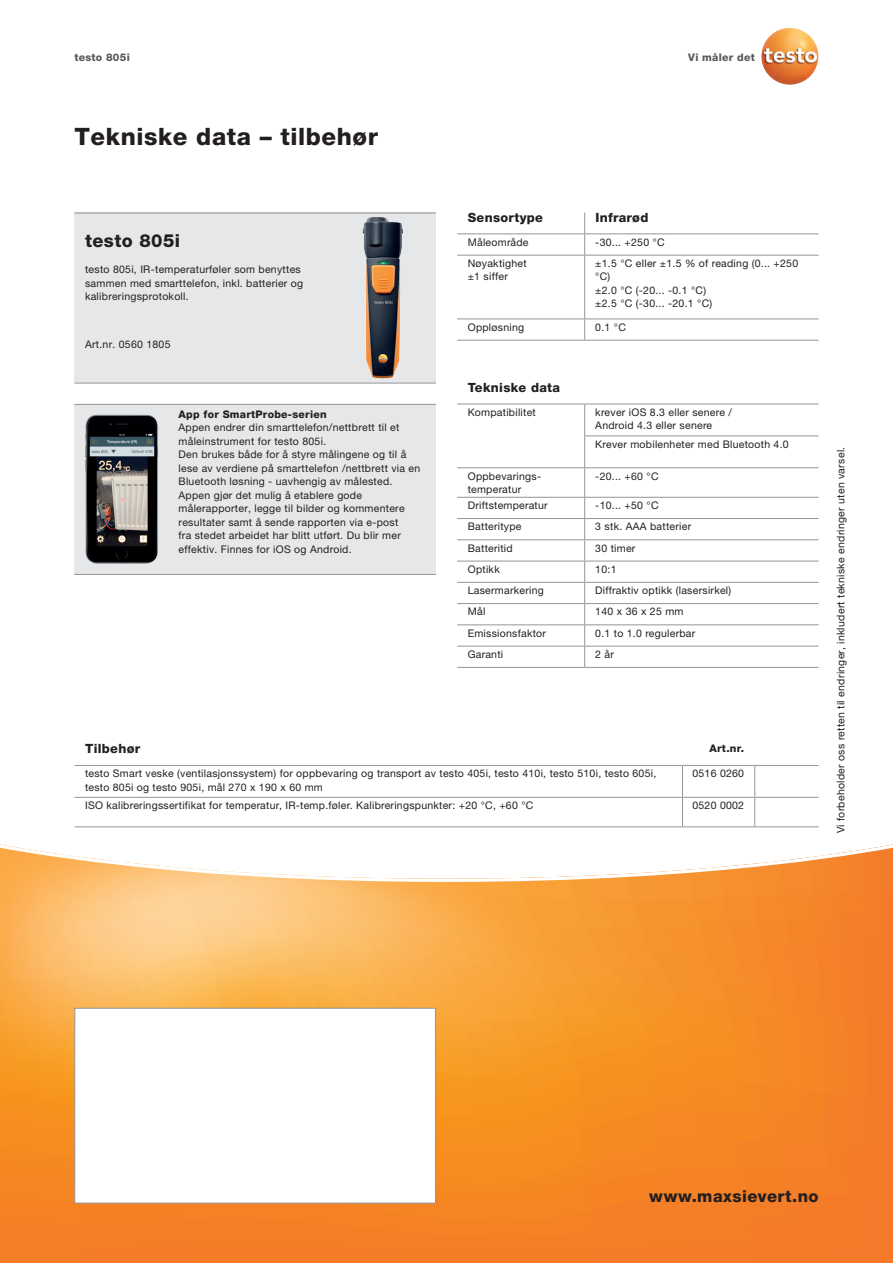
<style>
.page{position:relative;width:893px;height:1263px;background:#fff}
.page>*{position:absolute;margin:0;border:0;box-sizing:border-box;transform-origin:0 0}
.t1{font:800 24px "Helvetica Neue LTW1 G";letter-spacing:.025em;color:#231f20}
.t2{font:800 18px "Helvetica Neue LTW1 G";letter-spacing:.025em;color:#231f20}
.t3{font:800 16.5px "Helvetica Neue LTW1 G";letter-spacing:.025em;color:#231f20}
.t4{font:800 12.75px "Helvetica Neue LTW1 G";letter-spacing:.025em;color:#231f20}
.t5{font:10.5px/13.5px "Helvetica Neue LTW1 G";letter-spacing:.025em;color:#231f20}
.t6{font:800 10.5px "Helvetica Neue LTW1 G";letter-spacing:.025em;color:#231f20}
.t7{font:800 10.5px "Helvetica Neue LTW1 G";letter-spacing:.025em;color:#57585a}
</style>
<div class="page">
<img style="left:761px;top:28px;width:57px;height:57px">
<svg style="left:0;top:844px;width:893px;height:419px;background:#f79e46"></svg>
<div style="left:74px;top:1008px;width:362px;height:195px;background:#fff;border:1px solid #939598"></div>
<div style="left:74px;top:404px;width:362px;height:170px;background:#e6e7e9"></div>
<div style="left:74px;top:213px;width:362px;height:170px;background:#e6e7e9"></div>
<hr style="left:74px;top:213px;width:362px;height:1px;background:#939598">
<hr style="left:74px;top:383px;width:362px;height:1px;background:#939598">
<img style="left:362px;top:217px;width:41px;height:161px">
<hr style="left:74px;top:404px;width:362px;height:1px;background:#939598">
<hr style="left:74px;top:574px;width:362px;height:1px;background:#939598">
<img style="left:85px;top:414px;width:73px;height:149px">
<svg style="left:584px;top:213px;width:1px;height:42px"></svg>
<hr style="left:584px;top:255px;width:1px;height:64px;background:#939598">
<svg style="left:584px;top:320px;width:1px;height:20px"></svg>
<hr style="left:457px;top:404px;width:128px;height:1px;background:#939598">
<hr style="left:585px;top:404px;width:234px;height:1px;background:#939598">
<hr style="left:584px;top:404px;width:1px;height:31px;background:#939598">
<hr style="left:584px;top:435px;width:235px;height:1px;background:#939598">
<hr style="left:584px;top:436px;width:1px;height:31px;background:#939598">
<hr style="left:457px;top:467px;width:128px;height:1px;background:#939598">
<hr style="left:585px;top:467px;width:234px;height:1px;background:#939598">
<hr style="left:457px;top:497px;width:128px;height:1px;background:#939598">
<hr style="left:585px;top:497px;width:234px;height:1px;background:#939598">
<hr style="left:457px;top:518px;width:128px;height:1px;background:#939598">
<hr style="left:585px;top:518px;width:234px;height:1px;background:#939598">
<hr style="left:457px;top:539px;width:128px;height:1px;background:#939598">
<hr style="left:585px;top:539px;width:234px;height:1px;background:#939598">
<hr style="left:457px;top:561px;width:128px;height:1px;background:#939598">
<hr style="left:585px;top:561px;width:234px;height:1px;background:#939598">
<hr style="left:457px;top:582px;width:128px;height:1px;background:#939598">
<hr style="left:585px;top:582px;width:234px;height:1px;background:#939598">
<hr style="left:457px;top:603px;width:128px;height:1px;background:#939598">
<hr style="left:585px;top:603px;width:234px;height:1px;background:#939598">
<hr style="left:457px;top:624px;width:128px;height:1px;background:#939598">
<hr style="left:585px;top:624px;width:234px;height:1px;background:#939598">
<hr style="left:457px;top:646px;width:128px;height:1px;background:#939598">
<hr style="left:585px;top:646px;width:234px;height:1px;background:#939598">
<svg style="left:584px;top:468px;width:1px;height:199px"></svg>
<hr style="left:457px;top:667px;width:128px;height:1px;background:#939598">
<hr style="left:585px;top:667px;width:234px;height:1px;background:#939598">
<hr style="left:457px;top:233px;width:128px;height:1px;background:#939598">
<hr style="left:585px;top:233px;width:234px;height:1px;background:#939598">
<hr style="left:457px;top:255px;width:128px;height:1px;background:#939598">
<hr style="left:585px;top:255px;width:234px;height:1px;background:#939598">
<hr style="left:457px;top:319px;width:128px;height:1px;background:#939598">
<hr style="left:585px;top:319px;width:234px;height:1px;background:#939598">
<hr style="left:457px;top:340px;width:128px;height:1px;background:#939598">
<hr style="left:585px;top:340px;width:234px;height:1px;background:#939598">
<hr style="left:74px;top:765px;width:608px;height:1px;background:#939598">
<hr style="left:682px;top:765px;width:73px;height:1px;background:#939598">
<hr style="left:682px;top:766px;width:1px;height:31px;background:#939598">
<hr style="left:755px;top:765px;width:64px;height:1px;background:#939598">
<hr style="left:754px;top:766px;width:1px;height:31px;background:#939598">
<hr style="left:74px;top:797px;width:608px;height:1px;background:#939598">
<hr style="left:682px;top:797px;width:73px;height:1px;background:#939598">
<svg style="left:682px;top:798px;width:1px;height:28px"></svg>
<hr style="left:755px;top:797px;width:64px;height:1px;background:#939598">
<svg style="left:754px;top:798px;width:1px;height:28px"></svg>
<hr style="left:74px;top:826px;width:608px;height:1px;background:#939598">
<hr style="left:682px;top:826px;width:73px;height:1px;background:#939598">
<hr style="left:755px;top:826px;width:64px;height:1px;background:#939598">
<p class="t7" style="left:74px;top:51px;width:57px">testo 805i</p>
<p class="t7" style="left:688px;top:51px;width:68px">Vi måler det</p>
<h1 class="t1" style="left:74px;top:122px;width:305px">Tekniske data – tilbehør</h1>
<h2 class="t2" style="left:85px;top:230px;width:97px">testo 805i</h2>
<p class="t5" style="left:85px;top:263px;width:220px">testo 805i, IR-temperaturføler som benyttes sammen med smarttelefon, inkl. batterier og kalibreringsprotokoll.</p>
<p class="t5" style="left:85px;top:337px;width:87px">Art.nr. 0560 1805</p>
<p class="t6" style="left:179px;top:408px;width:150px">App for SmartProbe-serien</p>
<p class="t5" style="left:179px;top:421px;width:243px">Appen endrer din smarttelefon/nettbrett til et måleinstrument for testo 805i.<br>Den brukes både for å styre målingene og til å lese av verdiene på smarttelefon /nettbrett via en Bluetooth løsning - uavhengig av målested.<br>Appen gjør det mulig å etablere gode målerapporter, legge til bilder og kommentere resultater samt å sende rapporten via e-post<br>fra stedet arbeidet har blitt utført. Du blir mer effektiv. Finnes for iOS og Android.</p>
<p class="t4" style="left:468px;top:210px;width:77px">Sensortype</p>
<p class="t4" style="left:595px;top:210px;width:55px">Infrarød</p>
<p class="t5" style="left:468px;top:235px;width:62px">Måleområde</p>
<p class="t5" style="left:595px;top:235px;width:71px">-30... +250 °C</p>
<p class="t5" style="left:468px;top:256px;width:61px">Nøyaktighet ±1 siffer</p>
<p class="t5" style="left:595px;top:256px;width:204px">±1.5 °C eller ±1.5 % of reading (0... +250 °C)<br>±2.0 °C (-20... -0.1 °C)<br>±2.5 °C (-30... -20.1 °C)</p>
<p class="t5" style="left:468px;top:320px;width:58px">Oppløsning</p>
<p class="t5" style="left:595px;top:320px;width:32px">0.1 °C</p>
<p class="t4" style="left:468px;top:380px;width:94px">Tekniske data</p>
<p class="t5" style="left:468px;top:405px;width:70px">Kompatibilitet</p>
<p class="t5" style="left:595px;top:405px;width:138px">krever iOS 8.3 eller senere /<br>Android 4.3 eller senere</p>
<p class="t5" style="left:595px;top:437px;width:195px">Krever mobilenheter med Bluetooth 4.0</p>
<p class="t5" style="left:468px;top:469px;width:75px">Oppbevarings&shy;temperatur</p>
<p class="t5" style="left:595px;top:469px;width:65px">-20... +60 °C</p>
<p class="t5" style="left:468px;top:498px;width:81px">Driftstemperatur</p>
<p class="t5" style="left:595px;top:498px;width:65px">-10... +50 °C</p>
<p class="t5" style="left:468px;top:520px;width:55px">Batteritype</p>
<p class="t5" style="left:595px;top:520px;width:97px">3 stk. AAA batterier</p>
<p class="t5" style="left:468px;top:541px;width:47px">Batteritid</p>
<p class="t5" style="left:595px;top:541px;width:42px">30 timer</p>
<p class="t5" style="left:468px;top:562px;width:34px">Optikk</p>
<p class="t5" style="left:595px;top:562px;width:23px">10:1</p>
<p class="t5" style="left:468px;top:583px;width:78px">Lasermarkering</p>
<p class="t5" style="left:595px;top:583px;width:137px">Diffraktiv optikk (lasersirkel)</p>
<p class="t5" style="left:468px;top:605px;width:19px">Mål</p>
<p class="t5" style="left:595px;top:605px;width:90px">140 x 36 x 25 mm</p>
<p class="t5" style="left:468px;top:626px;width:80px">Emissionsfaktor</p>
<p class="t5" style="left:595px;top:626px;width:102px">0.1 to 1.0 regulerbar</p>
<p class="t5" style="left:468px;top:647px;width:37px">Garanti</p>
<p class="t5" style="left:595px;top:647px;width:20px">2 år</p>
<p class="t4" style="left:85px;top:741px;width:57px">Tilbehør</p>
<p class="t6" style="left:709px;top:742px;width:36px">Art.nr.</p>
<p class="t5" style="left:85px;top:767px;width:573px">testo Smart veske (ventilasjonssystem) for oppbevaring og transport av testo 405i, testo 410i, testo 510i, testo 605i, testo 805i og testo 905i, mål 270 x 190 x 60 mm</p>
<p class="t5" style="left:692px;top:767px;width:53px">0516 0260</p>
<p class="t5" style="left:85px;top:798px;width:450px">ISO kalibreringssertifikat for temperatur, IR-temp.føler. Kalibreringspunkter: +20 °C, +60 °C</p>
<p class="t5" style="left:692px;top:798px;width:53px">0520 0002</p>
<p class="t5" style="left:834px;top:833px;width:388px;rotate:-90deg">Vi forbeholder oss retten til endringer, inkludert tekniske endringer uten varsel.</p>
<h3 class="t3" style="left:649px;top:1187px;width:171px">www.maxsievert.no</h3>
</div>
